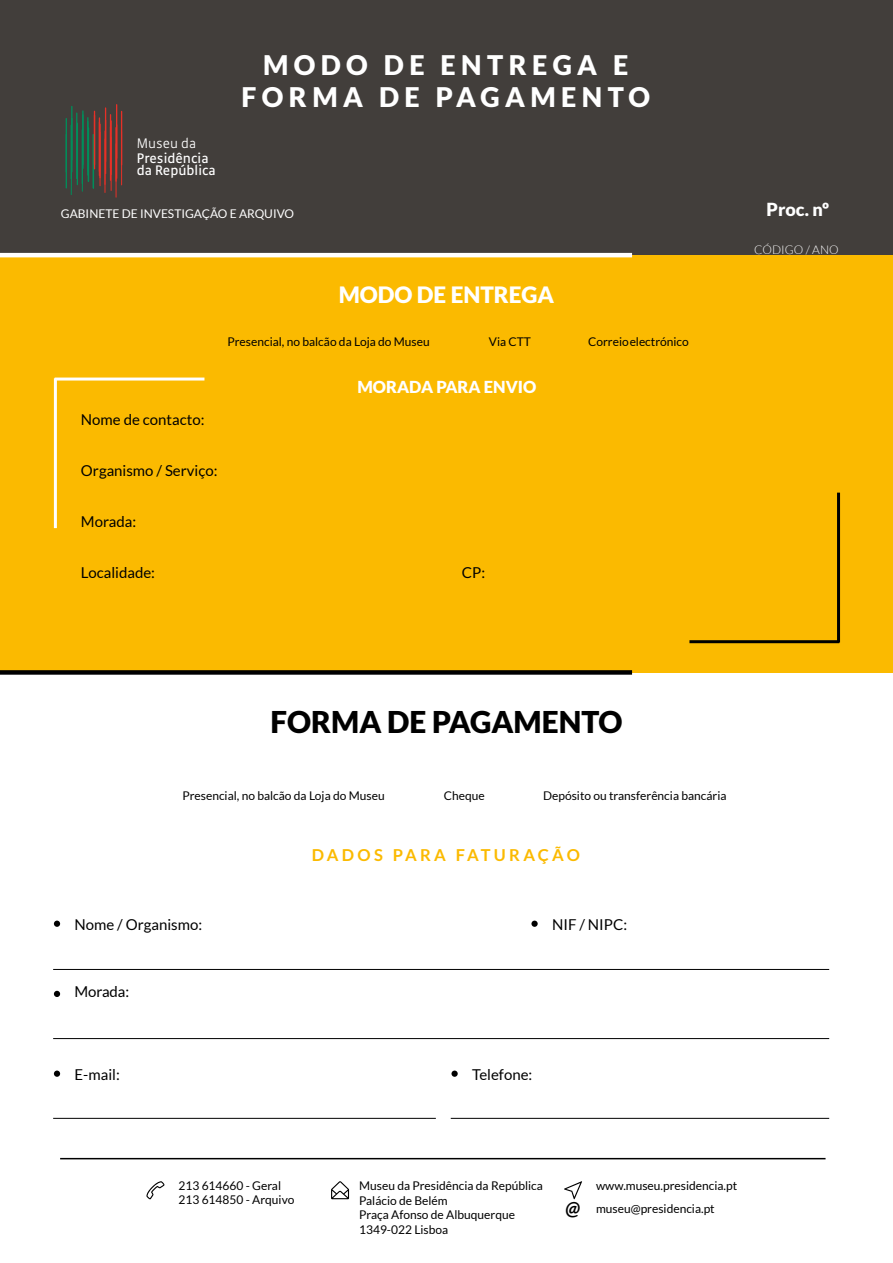
<style>
.page{position:relative;width:893px;height:1263px;background:#fff}
.page>*{position:absolute;margin:0;border:0;box-sizing:border-box;transform-origin:0 0}
.t1{font:900 30px "Lato";color:#000}
.t2{font:900 27px/32.4px "Lato";letter-spacing:.2em;color:#fff;text-align:center}
.t3{font:900 22.5px "Lato";color:#fff}
.t4{font:900 18px "Lato";color:#fff}
.t5{font:700 16.5px "Lato";letter-spacing:.2em;color:#fbba00}
.t6{font:900 16.5px "Lato";color:#fff}
.t7{font:15px "Lato";color:#000}
.t8{font:15px/12px "Gak Sans";color:#fff}
.t9{font:300 15px "Gak Sans";color:#fff}
.t10{font:12px/14.4px "Lato";color:#000}
.t11{font:12px "Lato";color:#fff}
.t12{font:300 12px "Lato";color:#fff}
.s1{font-weight:700;font-style:italic;font-size:19.5px}
</style>
<div class="page">
<div style="left:0;top:0;width:893px;height:255px;background:#423e3b"></div>
<div style="left:0;top:255px;width:893px;height:418px;background:#fbba00"></div>
<hr style="left:0;top:253px;width:632px;height:4px;background:#fff">
<div style="left:0;top:670px;width:632px;height:5px;background:#000"></div>
<hr style="left:53px;top:969px;width:776px;height:1px;background:#000">
<hr style="left:53px;top:1118px;width:383px;height:1px;background:#000">
<hr style="left:451px;top:1118px;width:378px;height:1px;background:#000">
<hr style="left:53px;top:1038px;width:776px;height:1px;background:#000">
<div style="left:54px;top:920px;width:6px;height:7px;background:#000;border-radius:50%"></div>
<div style="left:54px;top:1070px;width:6px;height:7px;background:#000;border-radius:50%"></div>
<svg style="left:54px;top:991px;width:6px;height:6px"></svg>
<svg style="left:451px;top:1070px;width:7px;height:7px"></svg>
<hr style="left:689px;top:640px;width:150px;height:3px;background:#000">
<hr style="left:837px;top:493px;width:3px;height:149px;background:#000">
<hr style="left:55px;top:377px;width:149px;height:3px;background:#fff">
<hr style="left:54px;top:378px;width:3px;height:150px;background:#fff">
<hr style="left:76px;top:113px;width:1px;height:54px;background:#008e5b">
<hr style="left:87px;top:118px;width:2px;height:53px;background:#008e5b">
<hr style="left:105px;top:139px;width:1px;height:53px;background:#e63027">
<hr style="left:110px;top:127px;width:1px;height:53px;background:#e63027">
<hr style="left:116px;top:144px;width:1px;height:53px;background:#e63027">
<hr style="left:121px;top:131px;width:1px;height:54px;background:#e63027">
<svg style="left:70px;top:140px;width:3px;height:56px"></svg>
<hr style="left:76px;top:125px;width:1px;height:53px;background:#008e5b">
<svg style="left:81px;top:137px;width:3px;height:55px"></svg>
<hr style="left:87px;top:122px;width:2px;height:53px;background:#008e5b">
<hr style="left:93px;top:135px;width:1px;height:53px;background:#008e5b">
<hr style="left:99px;top:118px;width:1px;height:53px;background:#e63027">
<hr style="left:110px;top:115px;width:1px;height:53px;background:#e63027">
<hr style="left:115px;top:128px;width:2px;height:53px;background:#e63027">
<hr style="left:121px;top:111px;width:1px;height:54px;background:#e63027">
<hr style="left:66px;top:119px;width:1px;height:53px;background:#008e5b">
<hr style="left:71px;top:106px;width:1px;height:54px;background:#008e5b">
<hr style="left:77px;top:123px;width:1px;height:54px;background:#008e5b">
<hr style="left:82px;top:111px;width:2px;height:53px;background:#008e5b">
<hr style="left:94px;top:115px;width:1px;height:54px;background:#e63027">
<hr style="left:100px;top:132px;width:1px;height:54px;background:#e63027">
<hr style="left:111px;top:137px;width:1px;height:53px;background:#e63027">
<hr style="left:66px;top:134px;width:1px;height:54px;background:#008e5b">
<hr style="left:71px;top:118px;width:1px;height:54px;background:#008e5b">
<hr style="left:77px;top:131px;width:1px;height:54px;background:#008e5b">
<hr style="left:82px;top:115px;width:2px;height:53px;background:#008e5b">
<hr style="left:88px;top:128px;width:1px;height:53px;background:#008e5b">
<hr style="left:94px;top:111px;width:1px;height:54px;background:#e63027">
<hr style="left:99px;top:124px;width:2px;height:54px;background:#e63027">
<hr style="left:105px;top:108px;width:1px;height:53px;background:#e63027">
<hr style="left:110px;top:121px;width:2px;height:53px;background:#e63027">
<hr style="left:116px;top:105px;width:1px;height:53px;background:#e63027">
<hr style="left:60px;top:1158px;width:765px;height:1px;background:#000">
<svg style="left:564px;top:1181px;width:18px;height:18px"></svg>
<svg style="left:331px;top:1181px;width:18px;height:18px"></svg>
<svg style="left:146px;top:1181px;width:18px;height:18px"></svg>
<svg style="left:531px;top:920px;width:7px;height:7px"></svg>
<p class="t9" style="left:137px;top:136px;width:61px">Museu da</p>
<p class="t8" style="left:137px;top:152px;width:80px">Presidência da República</p>
<h2 class="t2" style="left:242px;top:48px;width:410px">MODO DE ENTREGA E<br>FORMA DE PAGAMENTO</h2>
<p class="t11" style="left:61px;top:207px;width:235px">GABINETE DE INVESTIGAÇÃO E ARQUIVO</p>
<h3 class="t4" style="left:766px;top:199px;width:64px">Proc. nº</h3>
<h3 class="t3" style="left:339px;top:281px;width:217px">MODO DE ENTREGA</h3>
<p class="t7" style="left:81px;top:411px;width:125px">Nome de contacto:</p>
<p class="t10" style="left:227px;top:334px;width:204px">Presencial, no balcão da Loja do Museu</p>
<p class="t10" style="left:489px;top:334px;width:43px">Via CTT</p>
<p class="t10" style="left:588px;top:334px;width:102px">Correio electrónico</p>
<h3 class="t6" style="left:357px;top:377px;width:180px">MORADA PARA ENVIO</h3>
<p class="t7" style="left:81px;top:462px;width:138px">Organismo / Serviço:</p>
<p class="t7" style="left:81px;top:513px;width:57px">Morada:</p>
<p class="t7" style="left:81px;top:564px;width:76px">Localidade:</p>
<p class="t7" style="left:462px;top:564px;width:25px">CP:</p>
<p class="t12" style="left:754px;top:243px;width:86px">CÓDIGO / ANO</p>
<h1 class="t1" style="left:271px;top:704px;width:353px">FORMA DE PAGAMENTO</h1>
<p class="t10" style="left:182px;top:788px;width:204px">Presencial, no balcão da Loja do Museu</p>
<p class="t10" style="left:444px;top:788px;width:42px">Cheque</p>
<p class="t10" style="left:543px;top:788px;width:185px">Depósito ou transferência bancária</p>
<p class="t7" style="left:75px;top:916px;width:129px">Nome / Organismo:</p>
<p class="t7" style="left:75px;top:983px;width:56px">Morada:</p>
<p class="t7" style="left:75px;top:1066px;width:47px">E-mail:</p>
<h3 class="t5" style="left:312px;top:845px;width:270px">DADOS PARA FATURAÇÃO</h3>
<p class="t7" style="left:552px;top:916px;width:76px">NIF / NIPC:</p>
<p class="t7" style="left:472px;top:1066px;width:62px">Telefone:</p>
<p class="t10" style="left:178px;top:1179px;width:104px">213 614660 - Geral</p>
<p class="t10" style="left:359px;top:1179px;width:185px">Museu da Presidência da República</p>
<p class="t10" style="left:596px;top:1179px;width:143px">www.museu.presidencia.pt</p>
<p class="t10" style="left:359px;top:1193px;width:157px">Palácio de Belém<br>Praça Afonso de Albuquerque<br>1349-022 Lisboa</p>
<p class="t10" style="left:565px;top:1201px;width:151px"><span class="s1">@</span> museu@presidencia.pt</p>
<p class="t10" style="left:178px;top:1192px;width:117px">213 614850 - Arquivo</p>
</div>
